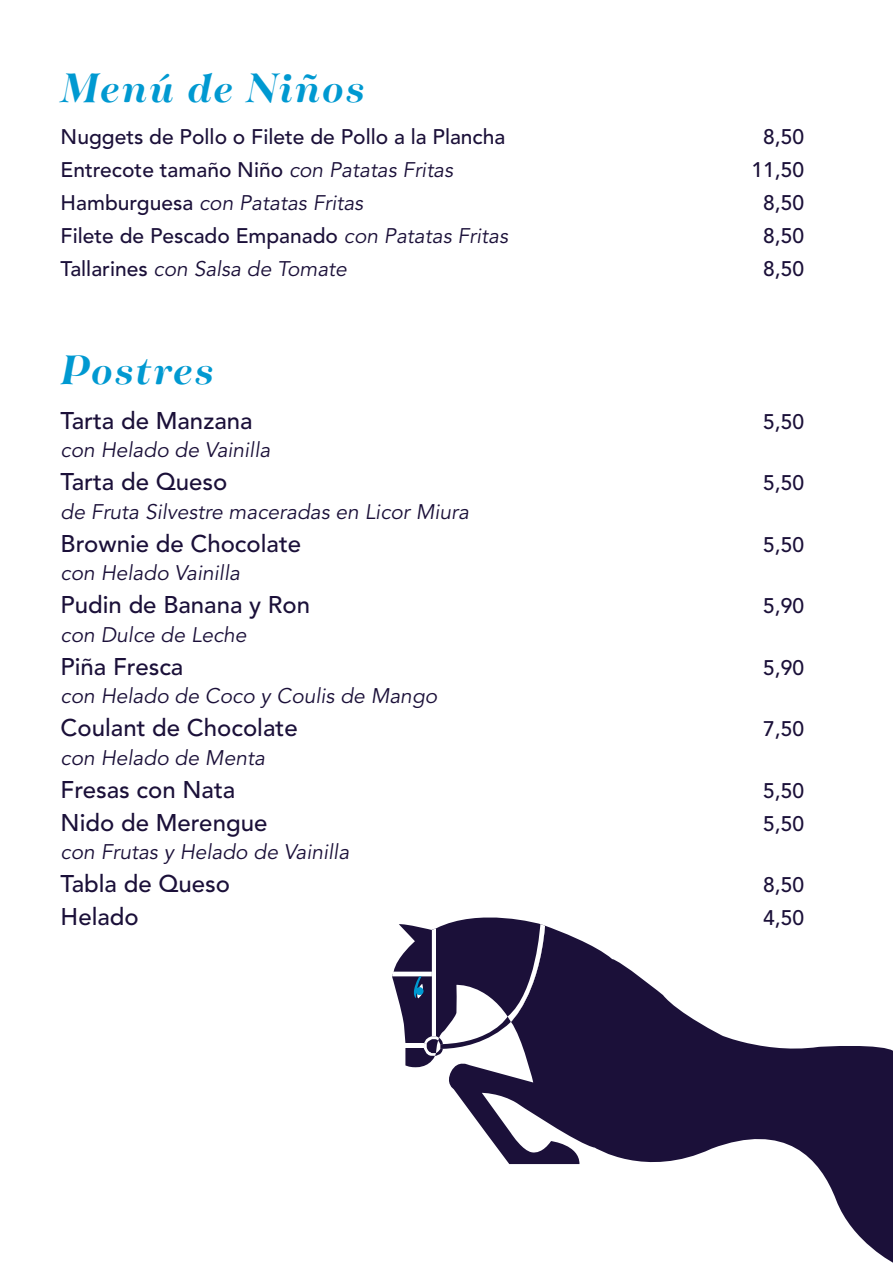
<style>
.page{position:relative;width:893px;height:1263px;background:#fff}
.page>*{position:absolute;margin:0;border:0;box-sizing:border-box;transform-origin:0 0}
.t1{font:italic 700 45px "Tenez";letter-spacing:.05em;color:#0099d1}
.t2{font:500 24px/33px "Avenir";color:#1b1039}
.t3{font:italic 21px "Avenir LT Std";color:#1b1039}
.t4{font:500 21px/33px "Avenir";color:#1b1039}
.s1{font-family:"Avenir LT Std";font-weight:400;font-style:italic}
.s2{font-family:"Avenir";font-weight:500;font-style:normal}
</style>
<div class="page">
<svg style="left:449px;top:926px;width:444px;height:337px"></svg>
<svg style="left:392px;top:917px;width:153px;height:151px"></svg>
<hr style="left:0;top:1262px;width:35px;height:1px;background:#5e5f62">
<h1 class="t1" style="left:61px;top:56px;width:305px">Menú de Niños</h1>
<p class="t4" style="left:61px;top:121px;width:446px">Nuggets de Pollo o Filete de Pollo a la Plancha<br>Entrecote tamaño Niño <span class="s1">con Patatas Fritas</span></p>
<p class="t3" style="left:61px;top:191px;width:304px"><span class="s2">Hamburguesa</span> con Patatas Fritas</p>
<p class="t4" style="left:61px;top:220px;width:449px">Filete de Pescado Empanado <span class="s1">con Patatas Fritas</span></p>
<p class="t3" style="left:61px;top:257px;width:288px"><span class="s2">Tallarines</span> con Salsa de Tomate</p>
<h1 class="t1" style="left:61px;top:338px;width:154px">Postres</h1>
<p class="t2" style="left:61px;top:405px;width:194px">Tarta de Manzana</p>
<p class="t3" style="left:61px;top:438px;width:211px">con Helado de Vainilla</p>
<p class="t2" style="left:61px;top:466px;width:168px">Tarta de Queso</p>
<p class="t3" style="left:61px;top:499px;width:410px">de Fruta Silvestre maceradas en Licor Miura</p>
<p class="t2" style="left:61px;top:528px;width:242px">Brownie de Chocolate</p>
<p class="t3" style="left:61px;top:561px;width:181px">con Helado Vainilla</p>
<p class="t2" style="left:61px;top:589px;width:251px">Pudin de Banana y Ron</p>
<p class="t3" style="left:61px;top:622px;width:187px">con Dulce de Leche</p>
<p class="t2" style="left:61px;top:651px;width:124px">Piña Fresca</p>
<p class="t3" style="left:61px;top:684px;width:378px">con Helado de Coco y Coulis de Mango</p>
<p class="t2" style="left:61px;top:712px;width:239px">Coulant de Chocolate</p>
<p class="t3" style="left:61px;top:745px;width:206px">con Helado de Menta</p>
<p class="t2" style="left:61px;top:774px;width:208px">Fresas con Nata<br>Nido de Merengue</p>
<p class="t3" style="left:61px;top:840px;width:290px">con Frutas y Helado de Vainilla</p>
<p class="t2" style="left:61px;top:868px;width:171px">Tabla de Queso<br>Helado</p>
<p class="t4" style="left:751px;top:121px;width:54px;text-align:center">8,50<br>11,50<br>8,50<br>8,50<br>8,50</p>
<p class="t4" style="left:763px;top:406px;width:42px">5,50</p>
<p class="t4" style="left:763px;top:467px;width:42px">5,50</p>
<p class="t4" style="left:763px;top:529px;width:42px">5,50</p>
<p class="t4" style="left:763px;top:590px;width:42px">5,90</p>
<p class="t4" style="left:763px;top:652px;width:42px">5,90</p>
<p class="t4" style="left:763px;top:713px;width:42px">7,50</p>
<p class="t4" style="left:763px;top:775px;width:42px">5,50<br>5,50</p>
<p class="t4" style="left:763px;top:869px;width:42px">8,50<br>4,50</p>
</div>
